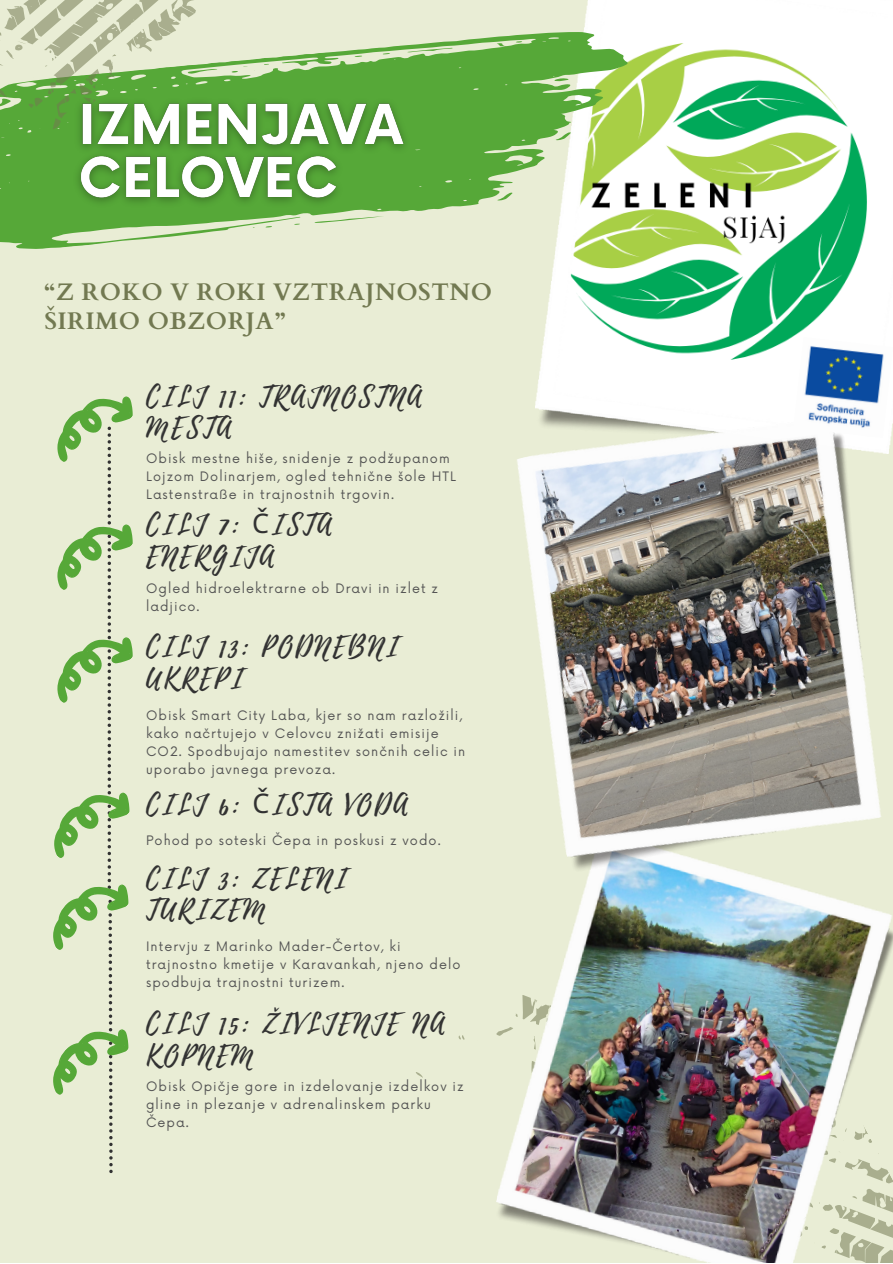
<style>
.page{position:relative;width:893px;height:1264px;background:#fff}
.page>*{position:absolute;margin:0;border:0;box-sizing:border-box;transform-origin:0 0}
.t1{font:27px/31.5px "Playlist Script";letter-spacing:.1em;color:#323232}
.t2{font:700 24px/29.2px "Cardo";letter-spacing:.02em;color:#727951}
.t3{font:12.75px/18px "Now";letter-spacing:.08em;color:#545454}
.s1{font-family:"Noto Sans"}
</style>
<div class="page">
<div style="left:0;top:0;width:892px;height:1262px;background:#e9edd5"></div>
<img style="left:539px;top:0;width:353px;height:378px">
<svg style="left:407px;top:24px;width:228px;height:177px"></svg>
<svg style="left:554px;top:77px;width:15px;height:5px"></svg>
<svg style="left:407px;top:47px;width:46px;height:6px"></svg>
<svg style="left:496px;top:43px;width:9px;height:4px"></svg>
<svg style="left:515px;top:41px;width:7px;height:2px"></svg>
<svg style="left:0;top:84px;width:577px;height:178px"></svg>
<svg style="left:314px;top:215px;width:70px;height:8px"></svg>
<svg style="left:496px;top:192px;width:17px;height:9px"></svg>
<svg style="left:495px;top:138px;width:15px;height:4px"></svg>
<svg style="left:265px;top:226px;width:7px;height:2px"></svg>
<svg style="left:294px;top:223px;width:6px;height:2px"></svg>
<svg style="left:438px;top:103px;width:9px;height:4px"></svg>
<svg style="left:457px;top:101px;width:7px;height:2px"></svg>
<svg style="left:0;top:0;width:407px;height:200px"></svg>
<img style="left:496px;top:895px;width:396px;height:367px">
<img style="left:517px;top:378px;width:374px;height:517px">
<img style="left:793px;top:337px;width:99px;height:101px">
<svg style="left:53px;top:396px;width:80px;height:777px"></svg>
<img style="left:67px;top:91px;width:350px;height:123px">
<p class="t2" style="left:44px;top:278px;width:449px">“Z ROKO V ROKI VZTRAJNOSTNO<br>ŠIRIMO OBZORJA”</p>
<p class="t1" style="left:146px;top:381px;width:277px">CILJ 11: TRAJNOSTNA<br>MESTA</p>
<p class="t3" style="left:146px;top:450px;width:311px">Obisk mestne hiše, snidenje z podžupanom<br>Lojzom Dolinarjem, ogled tehnične šole HTL<br>Lastenstraße in trajnostnih trgovin.</p>
<p class="t1" style="left:146px;top:510px;width:187px">CILJ 7: <span class="s1">Č</span>ISTA<br>ENERGIJA</p>
<p class="t3" style="left:146px;top:580px;width:293px">Ogled hidroelektrarne ob Dravi in izlet z ladjico.</p>
<p class="t1" style="left:146px;top:632px;width:254px">CILJ 13: PODNEBNI<br>UKREPI</p>
<p class="t3" style="left:146px;top:706px;width:321px">Obisk Smart City Laba, kjer so nam razložili, kako načrtujejo v Celovcu znižati emisije CO2. Spodbujajo namestitev sončnih celic in uporabo javnega prevoza.</p>
<p class="t1" style="left:146px;top:789px;width:263px">CILJ 6: <span class="s1">Č</span>ISTA VODA</p>
<p class="t3" style="left:146px;top:832px;width:296px">Pohod po soteski Čepa in poskusi z vodo.</p>
<p class="t1" style="left:146px;top:863px;width:202px">CILJ 3: ZELENI<br>TURIZEM</p>
<p class="t3" style="left:146px;top:938px;width:316px">Intervju z Marinko Mader-Čertov, ki trajnostno kmetije v Karavankah, njeno delo spodbuja trajnostni turizem.</p>
<p class="t1" style="left:146px;top:1008px;width:300px">CILJ 15: ŽIVLJENJE NA<br>KOPNEM</p>
<p class="t3" style="left:146px;top:1078px;width:319px">Obisk Opičje gore in izdelovanje izdelkov iz gline in plezanje v adrenalinskem parku<br>Čepa.</p>
</div>
